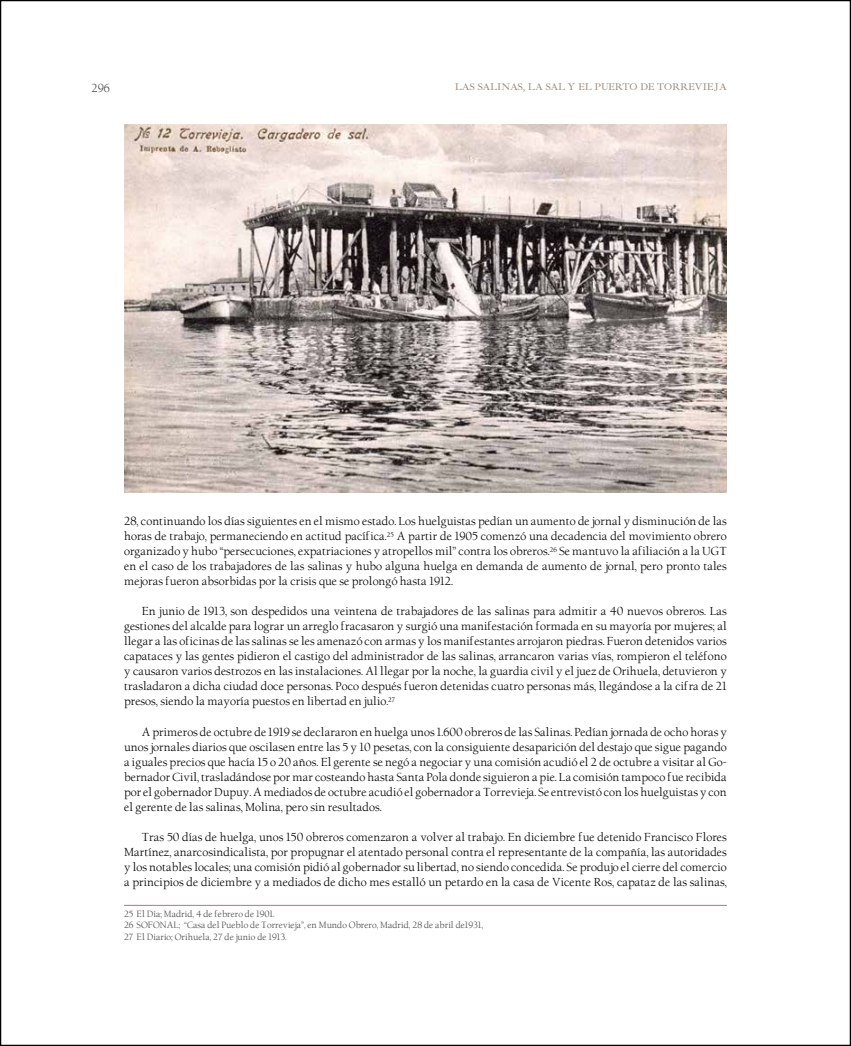
<style>
.page{position:relative;width:851px;height:1046px;background:#fff}
.page>*{position:absolute;margin:0;border:0;box-sizing:border-box;transform-origin:0 0}
.t1{font:11.25px/15px "Berkeley Oldstyle";color:#000;text-align:justify}
.t2{font:11.25px "Berkeley Oldstyle";color:#4a4a49}
.t3{font:10px "Ibarra Real";color:#9b8272}
.t4{font:8.75px/11.2px "Berkeley Oldstyle";color:#4a4a49}
</style>
<div class="page">
<hr style="left:124px;top:904px;width:602px;height:1px;background:#9b8272">
<img style="left:124px;top:124px;width:602px;height:369px">
<p class="t2" style="left:92px;top:82px;width:20px">296</p>
<p class="t3" style="left:455px;top:81px;width:273px">LAS SALINAS, LA SAL Y EL PUERTO DE TORREVIEJA</p>
<p class="t1" style="left:124px;top:514px;width:604px">28, continuando los días siguientes en el mismo estado. Los huelguistas pedían un aumento de jornal y disminución de las horas de trabajo, permaneciendo en actitud pacífica.<sup>25</sup> A partir de 1905 comenzó una decadencia del movimiento obrero organizado y hubo “persecuciones, expatriaciones y atropellos mil” contra los obreros.<sup>26</sup> Se mantuvo la afiliación a la UGT en el caso de los trabajadores de las salinas y hubo alguna huelga en demanda de aumento de jornal, pero pronto tales mejoras fueron absorbidas por la crisis que se prolongó hasta 1912.</p>
<p class="t1" style="left:124px;top:604px;width:604px;text-indent:18px">En junio de 1913, son despedidos una veintena de trabajadores de las salinas para admitir a 40 nuevos obreros. Las gestiones del alcalde para lograr un arreglo fracasaron y surgió una manifestación formada en su mayoría por mujeres; al llegar a las oficinas de las salinas se les amenazó con armas y los manifestantes arrojaron piedras. Fueron detenidos varios capataces y las gentes pidieron el castigo del administrador de las salinas, arrancaron varias vías, rompieron el teléfono y causaron varios destrozos en las instalaciones. Al llegar por la noche, la guardia civil y el juez de Orihuela, detuvieron y trasladaron a dicha ciudad doce personas. Poco después fueron detenidas cuatro personas más, llegándose a la cifra de 21 presos, siendo la mayoría puestos en libertad en julio.<sup>27</sup></p>
<p class="t1" style="left:124px;top:724px;width:604px;text-indent:18px">A primeros de octubre de 1919 se declararon en huelga unos 1.600 obreros de las Salinas. Pedían jornada de ocho horas y unos jornales diarios que oscilasen entre las 5 y 10 pesetas, con la consiguiente desaparición del destajo que sigue pagando a iguales precios que hacía 15 o 20 años. El gerente se negó a negociar y una comisión acudió el 2 de octubre a visitar al Go&shy;bernador Civil, trasladándose por mar costeando hasta Santa Pola donde siguieron a pie. La comisión tampoco fue recibida por el gobernador Dupuy. A mediados de octubre acudió el gobernador a Torrevieja. Se entrevistó con los huelguistas y con el gerente de las salinas, Molina, pero sin resultados.</p>
<p class="t1" style="left:124px;top:829px;width:604px;text-indent:18px">Tras 50 días de huelga, unos 150 obreros comenzaron a volver al trabajo. En diciembre fue detenido Francisco Flores Martínez, anarcosindicalista, por propugnar el atentado personal contra el representante de la compañía, las autoridades y los notables locales; una comisión pidió al gobernador su libertad, no siendo concedida. Se produjo el cierre del comercio a principios de diciembre y a mediados de dicho mes estalló un petardo en la casa de Vicente Ros, capataz de las salinas,</p>
<p class="t4" style="left:124px;top:908px;width:360px">25 El Día; Madrid, 4 de febrero de 1901.<br>26 SOFONAL; “Casa del Pueblo de Torrevieja”, en Mundo Obrero, Madrid, 28 de abril de1931,<br>27 El Diario; Orihuela, 27 de junio de 1913.</p>
</div>
